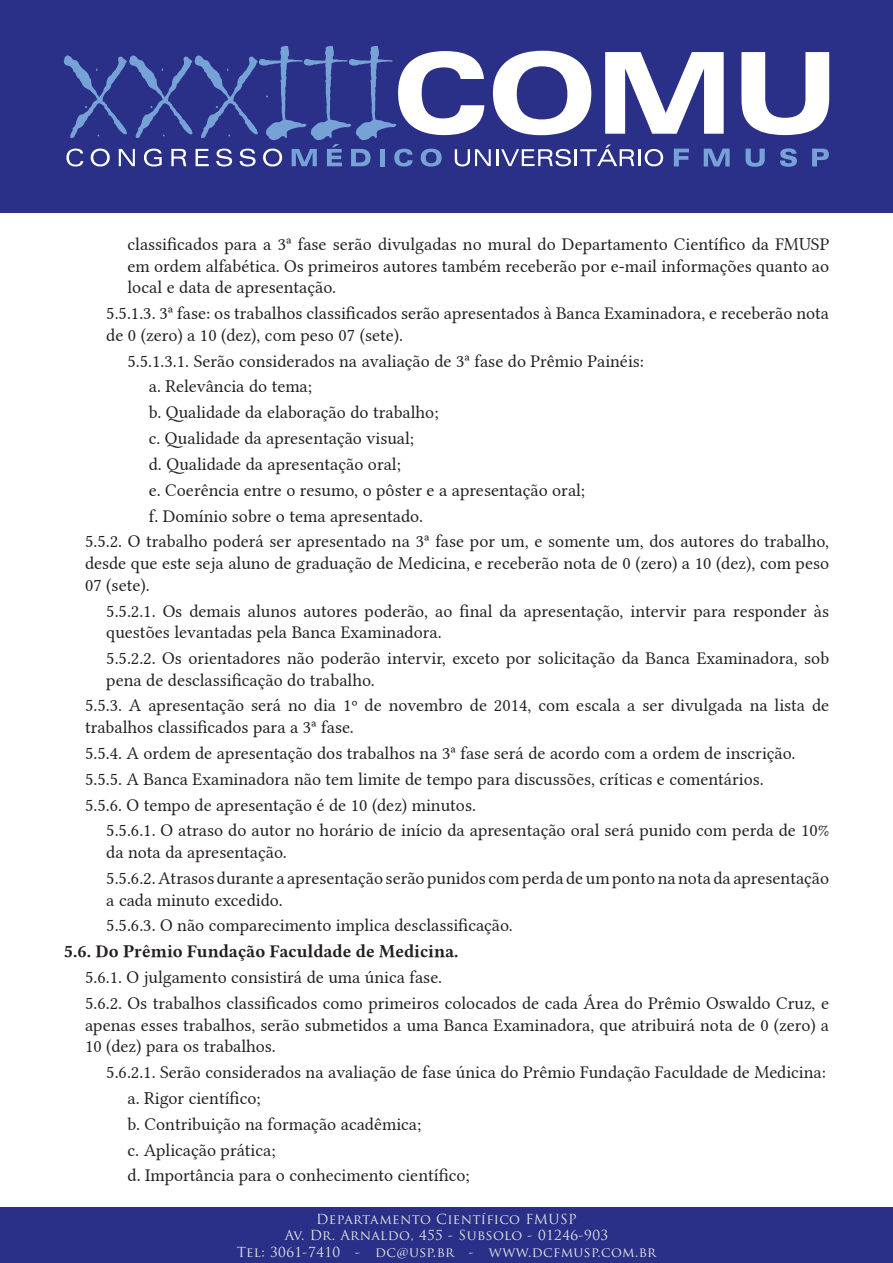
<style>
.page{position:relative;width:893px;height:1263px;background:#fff}
.page>*{position:absolute;margin:0;border:0;box-sizing:border-box;transform-origin:0 0}
.t1{font:18px/21.6px "Linux Libertine G";color:#231f20}
.t2{font:18px "Linux Libertine GB";color:#231f20}
.t3{font:13.5px/16.2px "Trajan Pro";letter-spacing:.03em;color:#e5e5e5;text-align:center}
</style>
<div class="page">
<div style="left:0;top:1208px;width:893px;height:55px;background:#2a2f87"></div>
<div style="left:0;top:0;width:893px;height:213px;background:#2a2f87"></div>
<svg style="left:741px;top:52px;width:88px;height:83px"></svg>
<svg style="left:746px;top:149px;width:19px;height:18px"></svg>
<svg style="left:780px;top:148px;width:17px;height:19px"></svg>
<svg style="left:812px;top:149px;width:17px;height:17px"></svg>
<svg style="left:64px;top:46px;width:666px;height:121px"></svg>
<p class="t1" style="left:128px;top:233px;width:703px;text-align:justify">classificados para a 3ª fase serão divulgadas no mural do Departamento Científico da FMUSP em ordem alfabética. Os primeiros autores também receberão por e-mail informações quanto ao local e data de apresentação.</p>
<p class="t1" style="left:106px;top:302px;width:724px">5.5.1.3. 3ª fase: os trabalhos classificados serão apresentados à Banca Examinadora, e receberão nota de 0 (zero) a 10 (dez), com peso 07 (sete).</p>
<p class="t1" style="left:128px;top:350px;width:518px">5.5.1.3.1. Serão considerados na avaliação de 3ª fase do Prêmio Painéis:</p>
<p class="t1" style="left:149px;top:376px;width:165px">a. Relevância do tema;</p>
<p class="t1" style="left:149px;top:402px;width:291px">b. Qualidade da elaboração do trabalho;</p>
<p class="t1" style="left:149px;top:427px;width:267px">c. Qualidade da apresentação visual;</p>
<p class="t1" style="left:149px;top:453px;width:254px">d. Qualidade da apresentação oral;</p>
<p class="t1" style="left:149px;top:479px;width:438px">e. Coerência entre o resumo, o pôster e a apresentação oral;</p>
<p class="t1" style="left:149px;top:505px;width:276px">f. Domínio sobre o tema apresentado.</p>
<p class="t1" style="left:85px;top:531px;width:746px;text-align:justify">5.5.2. O trabalho poderá ser apresentado na 3ª fase por um, e somente um, dos autores do trabalho, desde que este seja aluno de graduação de Medicina, e receberão nota de 0 (zero) a 10 (dez), com peso 07 (sete).</p>
<p class="t1" style="left:106px;top:600px;width:724px">5.5.2.1. Os demais alunos autores poderão, ao final da apresentação, intervir para responder às questões levantadas pela Banca Examinadora.</p>
<p class="t1" style="left:106px;top:647px;width:724px">5.5.2.2. Os orientadores não poderão intervir, exceto por solicitação da Banca Examinadora, sob pena de desclassificação do trabalho.</p>
<p class="t1" style="left:85px;top:695px;width:746px">5.5.3. A apresentação será no dia 1º de novembro de 2014, com escala a ser divulgada na lista de trabalhos classificados para a 3ª fase.</p>
<p class="t1" style="left:85px;top:742px;width:712px">5.5.4. A ordem de apresentação dos trabalhos na 3ª fase será de acordo com a ordem de inscrição.</p>
<p class="t1" style="left:85px;top:768px;width:680px">5.5.5. A Banca Examinadora não tem limite de tempo para discussões, críticas e comentários.</p>
<p class="t1" style="left:85px;top:794px;width:392px">5.5.6. O tempo de apresentação é de 10 (dez) minutos.</p>
<p class="t1" style="left:106px;top:820px;width:724px">5.5.6.1. O atraso do autor no horário de início da apresentação oral será punido com perda de 10% da nota da apresentação.</p>
<p class="t1" style="left:106px;top:867px;width:724px">5.5.6.2. Atrasos durante a apresentação serão punidos com perda de um ponto na nota da apresentação a cada minuto excedido.</p>
<p class="t1" style="left:106px;top:915px;width:408px">5.5.6.3. O não comparecimento implica desclassificação.</p>
<p class="t2" style="left:64px;top:939px;width:396px">5.6. Do Prêmio Fundação Faculdade de Medicina.</p>
<p class="t1" style="left:85px;top:966px;width:358px">5.6.1. O julgamento consistirá de uma única fase.</p>
<p class="t1" style="left:85px;top:992px;width:746px;text-align:justify">5.6.2. Os trabalhos classificados como primeiros colocados de cada Área do Prêmio Oswaldo Cruz, e apenas esses trabalhos, serão submetidos a uma Banca Examinadora, que atribuirá nota de 0 (zero) a 10 (dez) para os trabalhos.</p>
<p class="t1" style="left:106px;top:1061px;width:721px">5.6.2.1. Serão considerados na avaliação de fase única do Prêmio Fundação Faculdade de Medicina:</p>
<p class="t1" style="left:128px;top:1087px;width:135px">a. Rigor científico;</p>
<p class="t1" style="left:128px;top:1113px;width:295px">b. Contribuição na formação acadêmica;</p>
<p class="t1" style="left:128px;top:1139px;width:150px">c. Aplicação prática;</p>
<p class="t1" style="left:128px;top:1165px;width:344px">d. Importância para o conhecimento científico;</p>
<p class="t3" style="left:237px;top:1211px;width:421px">Departamento Científico FMUSP<br>Av. Dr. Arnaldo, 455 - Subsolo - 01246-903<br>Tel: 3061-7410 - dc@usp.br - www.dcfmusp.com.br</p>
</div>
